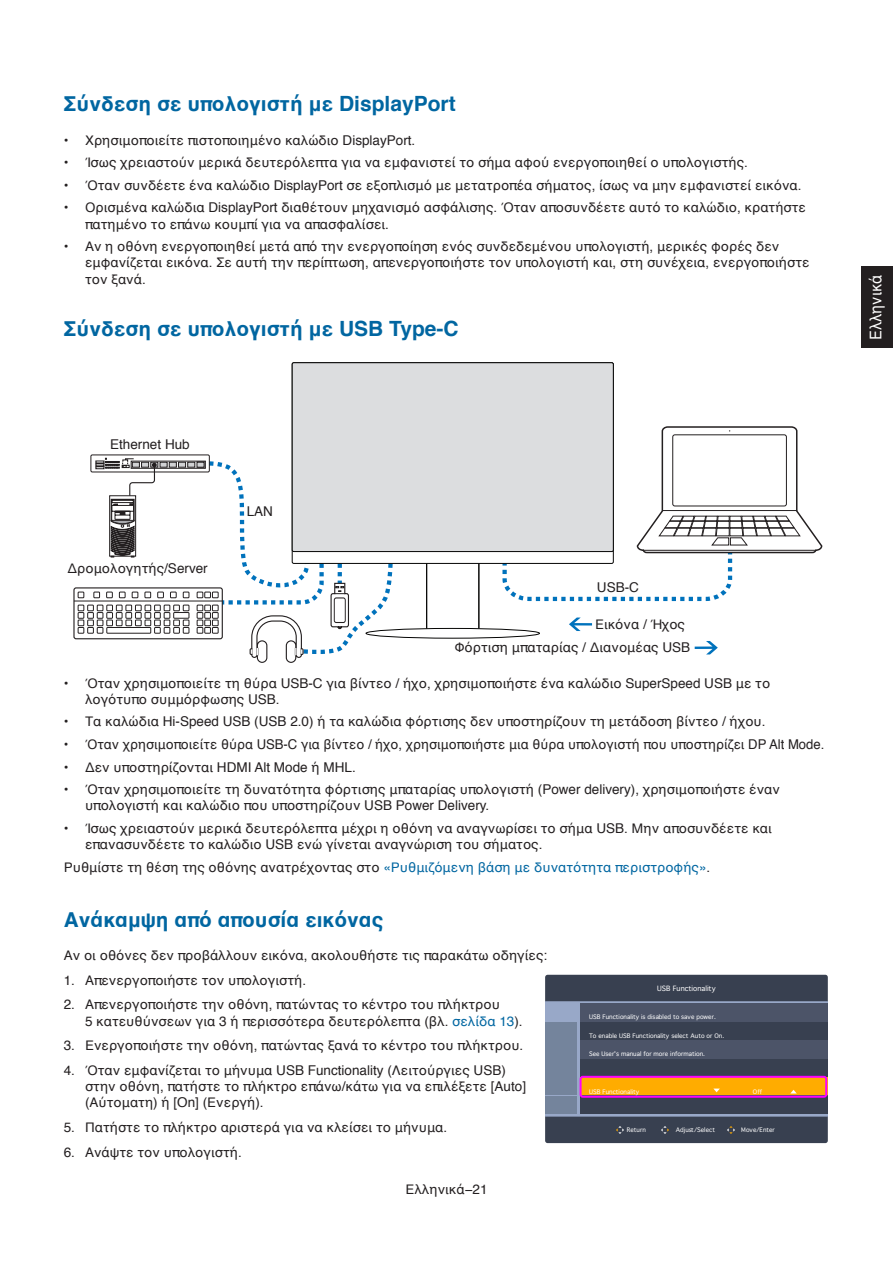
<style>
.page{position:relative;width:893px;height:1263px;background:#fff}
.page>*{position:absolute;margin:0;border:0;box-sizing:border-box;transform-origin:0 0}
.t1{font:700 21px "Helvetica";color:#0166a1}
.t2{font:16.5px "Helvetica";color:#fff;scale:.9 1}
.t3{font:13.5px/16.2px "Helvetica";color:#231f20}
.t4{font:13.5px "Helvetica";color:#0166a1}
.t5{font:6.9px "Geneva";color:#fff}
.t6{font:6px "Geneva";color:#fff}
.s1{color:#231f20}
.s2{color:#0166a1}
</style>
<div class="page">
<div style="left:861px;top:267px;width:32px;height:81px;background:#231f20"></div>
<svg style="left:500px;top:426px;width:323px;height:176px"></svg>
<hr style="left:663px;top:510px;width:134px;height:1px;background:#231f20">
<hr style="left:643px;top:550px;width:172px;height:1px;background:#231f20">
<svg style="left:695px;top:641px;width:23px;height:13px"></svg>
<svg style="left:569px;top:617px;width:23px;height:14px"></svg>
<hr style="left:74px;top:601px;width:148px;height:1px;background:#231f20">
<hr style="left:426px;top:564px;width:1px;height:64px;background:#050504">
<hr style="left:478px;top:564px;width:1px;height:64px;background:#050504">
<div style="left:292px;top:363px;width:321px;height:188px;background:#dcdddf;border-radius:2px"></div>
<div style="left:292px;top:362px;width:322px;height:190px;border:1px solid #050504;border-radius:2px"></div>
<div style="left:366px;top:628px;width:174px;height:11px;border:1px solid #050504;border-radius:50%"></div>
<div style="left:91px;top:455px;width:119px;height:17px;border:1px solid #231f20"></div>
<svg style="left:78px;top:458px;width:317px;height:205px"></svg>
<hr style="left:545px;top:1001px;width:283px;height:3px;background:#98a8c8">
<div style="left:545px;top:1003px;width:33px;height:10px;background:#98a8c8"></div>
<svg style="left:578px;top:1003px;width:3px;height:9px"></svg>
<div style="left:581px;top:1003px;width:247px;height:10px;background:#4c5468"></div>
<div style="left:545px;top:1012px;width:33px;height:10px;background:#98a8c8"></div>
<svg style="left:578px;top:1012px;width:3px;height:9px"></svg>
<div style="left:581px;top:1012px;width:139px;height:10px;background:#4c5468"></div>
<div style="left:718px;top:1012px;width:110px;height:10px;background:#4c5468"></div>
<hr style="left:545px;top:1021px;width:36px;height:1px;background:#98a8c8">
<div style="left:545px;top:1022px;width:33px;height:10px;background:#74849c"></div>
<svg style="left:577px;top:1022px;width:4px;height:9px"></svg>
<div style="left:581px;top:1022px;width:247px;height:10px;background:#384050"></div>
<div style="left:545px;top:1031px;width:33px;height:10px;background:#74849c"></div>
<svg style="left:577px;top:1031px;width:4px;height:9px"></svg>
<div style="left:581px;top:1031px;width:139px;height:10px;background:#384050"></div>
<div style="left:714px;top:1031px;width:114px;height:10px;background:#384050"></div>
<hr style="left:545px;top:1040px;width:36px;height:1px;background:#98a8c8">
<div style="left:545px;top:1041px;width:33px;height:18px;background:#74849c"></div>
<svg style="left:577px;top:1041px;width:4px;height:18px"></svg>
<div style="left:581px;top:1041px;width:247px;height:18px;background:#4c5468"></div>
<div style="left:545px;top:1059px;width:33px;height:19px;background:#74849c"></div>
<svg style="left:577px;top:1059px;width:4px;height:18px"></svg>
<div style="left:581px;top:1059px;width:247px;height:19px;background:#384050"></div>
<hr style="left:545px;top:1077px;width:36px;height:1px;background:#98a8c8">
<div style="left:545px;top:1078px;width:33px;height:18px;background:#74849c"></div>
<svg style="left:577px;top:1078px;width:3px;height:18px"></svg>
<div style="left:581px;top:1078px;width:247px;height:18px;background:#ffac00"></div>
<div style="left:545px;top:1096px;width:33px;height:18px;background:#74849c"></div>
<svg style="left:577px;top:1096px;width:4px;height:18px"></svg>
<div style="left:581px;top:1096px;width:247px;height:18px;background:#384050"></div>
<hr style="left:545px;top:1114px;width:283px;height:3px;background:#98a8c8">
<div style="left:545px;top:975px;width:283px;height:26px;background:#384050"></div>
<svg style="left:713px;top:1088px;width:7px;height:4px"></svg>
<svg style="left:791px;top:1090px;width:6px;height:3px"></svg>
<div style="left:545px;top:1116px;width:283px;height:27px;background:#384050"></div>
<div style="left:580px;top:1076px;width:247px;height:22px;border:2px solid #f0f;border-radius:2px"></div>
<h1 class="t1" style="left:64px;top:87px;width:393px">Σύνδεση σε υπολογιστή με DisplayPort</h1>
<p class="t3" style="left:64px;top:132px;width:353px">• Χρησιμοποιείτε πιστοποιημένο καλώδιο DisplayPort.</p>
<p class="t3" style="left:64px;top:155px;width:686px">• Ίσως χρειαστούν μερικά δευτερόλεπτα για να εμφανιστεί το σήμα αφού ενεργοποιηθεί ο υπολογιστής.</p>
<p class="t3" style="left:64px;top:177px;width:739px">• Όταν συνδέετε ένα καλώδιο DisplayPort σε εξοπλισμό με μετατροπέα σήματος, ίσως να μην εμφανιστεί εικόνα.</p>
<p class="t3" style="left:85px;top:200px;width:722px;text-indent:-21px">• Ορισμένα καλώδια DisplayPort διαθέτουν μηχανισμό ασφάλισης. Όταν αποσυνδέετε αυτό το καλώδιο, κρατήστε πατημένο το επάνω κουμπί για να απασφαλίσει.</p>
<p class="t3" style="left:85px;top:239px;width:726px;text-indent:-21px">• Αν η οθόνη ενεργοποιηθεί μετά από την ενεργοποίηση ενός συνδεδεμένου υπολογιστή, μερικές φορές δεν εμφανίζεται εικόνα. Σε αυτή την περίπτωση, απενεργοποιήστε τον υπολογιστή και, στη συνέχεια, ενεργοποιήστε τον ξανά.</p>
<h1 class="t1" style="left:64px;top:312px;width:396px">Σύνδεση σε υπολογιστή με USB Type-C</h1>
<p class="t3" style="left:110px;top:437px;width:81px">Ethernet Hub</p>
<p class="t3" style="left:67px;top:561px;width:142px">Δρομολογητής/Server</p>
<p class="t3" style="left:247px;top:504px;width:28px">LAN</p>
<p class="t3" style="left:597px;top:579px;width:43px">USB-C</p>
<p class="t3" style="left:455px;top:613px;width:237px;line-height:23.4px;text-indent:140px">Εικόνα / Ήχος<br>Φόρτιση μπαταρίας / Διανομέας USB</p>
<p class="t3" style="left:85px;top:675px;width:687px;text-indent:-21px">• Όταν χρησιμοποιείτε τη θύρα USB-C για βίντεο / ήχο, χρησιμοποιήστε ένα καλώδιο SuperSpeed USB με το λογότυπο συμμόρφωσης USB.</p>
<p class="t3" style="left:64px;top:714px;width:703px">• Τα καλώδια Hi-Speed USB (USB 2.0) ή τα καλώδια φόρτισης δεν υποστηρίζουν τη μετάδοση βίντεο / ήχου.</p>
<p class="t3" style="left:64px;top:736px;width:762px">• Όταν χρησιμοποιείτε θύρα USB-C για βίντεο / ήχο, χρησιμοποιήστε μια θύρα υπολογιστή που υποστηρίζει DP Alt Mode.</p>
<p class="t3" style="left:64px;top:759px;width:293px">• Δεν υποστηρίζονται HDMI Alt Mode ή MHL.</p>
<p class="t3" style="left:85px;top:782px;width:696px;text-indent:-21px">• Όταν χρησιμοποιείτε τη δυνατότητα φόρτισης μπαταρίας υπολογιστή (Power delivery), χρησιμοποιήστε έναν υπολογιστή και καλώδιο που υποστηρίζουν USB Power Delivery.</p>
<p class="t3" style="left:85px;top:820px;width:688px;text-indent:-21px">• Ίσως χρειαστούν μερικά δευτερόλεπτα μέχρι η οθόνη να αναγνωρίσει το σήμα USB. Μην αποσυνδέετε και επανασυνδέετε το καλώδιο USB ενώ γίνεται αναγνώριση του σήματος.</p>
<p class="t4" style="left:64px;top:856px;width:648px"><span class="s1">Ρυθμίστε τη θέση της οθόνης ανατρέχοντας στο</span> «Ρυθμιζόμενη βάση με δυνατότητα περιστροφής»<span class="s1">.</span></p>
<h1 class="t1" style="left:64px;top:902px;width:321px">Ανάκαμψη από απουσία εικόνας</h1>
<p class="t3" style="left:64px;top:947px;width:485px">Αν οι οθόνες δεν προβάλλουν εικόνα, ακολουθήστε τις παρακάτω οδηγίες:</p>
<p class="t3" style="left:64px;top:972px;width:244px">1. Απενεργοποιήστε τον υπολογιστή.</p>
<p class="t5" style="left:657px;top:984px;width:60px">USB Functionality</p>
<p class="t3" style="left:85px;top:997px;width:439px;text-indent:-21px">2. Απενεργοποιήστε την οθόνη, πατώντας το κέντρο του πλήκτρου<br>5 κατευθύνσεων για 3 ή περισσότερα δευτερόλεπτα (βλ. <span class="s2">σελίδα 13</span>).</p>
<p class="t3" style="left:64px;top:1038px;width:461px">3. Ενεργοποιήστε την οθόνη, πατώντας ξανά το κέντρο του πλήκτρου.</p>
<p class="t3" style="left:85px;top:1062px;width:443px;text-indent:-21px">4. Όταν εμφανίζεται το μήνυμα USB Functionality (Λειτούργιες USB) στην οθόνη, πατήστε το πλήκτρο επάνω/κάτω για να επιλέξετε [Auto] (Αύτοματη) ή [On] (Ενεργή).</p>
<p class="t3" style="left:64px;top:1119px;width:385px">5. Πατήστε το πλήκτρο αριστερά για να κλείσει το μήνυμα.</p>
<p class="t3" style="left:64px;top:1144px;width:179px">6. Ανάψτε τον υπολογιστή.</p>
<p class="t3" style="left:405px;top:1182px;width:84px">Ελληνικά−21</p>
<p class="t6" style="left:589px;top:1013px;width:128px">USB Functionality is disabled to save power.</p>
<p class="t6" style="left:589px;top:1032px;width:137px">To enable USB Functionality select Auto or On.</p>
<p class="t6" style="left:589px;top:1050px;width:117px">See User's manual for more information.</p>
<p class="t6" style="left:753px;top:1088px;width:11px">Off</p>
<p class="t6" style="left:589px;top:1088px;width:52px">USB Functionality</p>
<p class="t6" style="left:627px;top:1127px;width:20px">Return</p>
<p class="t6" style="left:676px;top:1127px;width:41px">Adjust/Select</p>
<p class="t6" style="left:741px;top:1127px;width:35px">Move/Enter</p>
<p class="t2" style="left:863px;top:340px;width:74px;rotate:-90deg">Ελληνικά</p>
</div>
